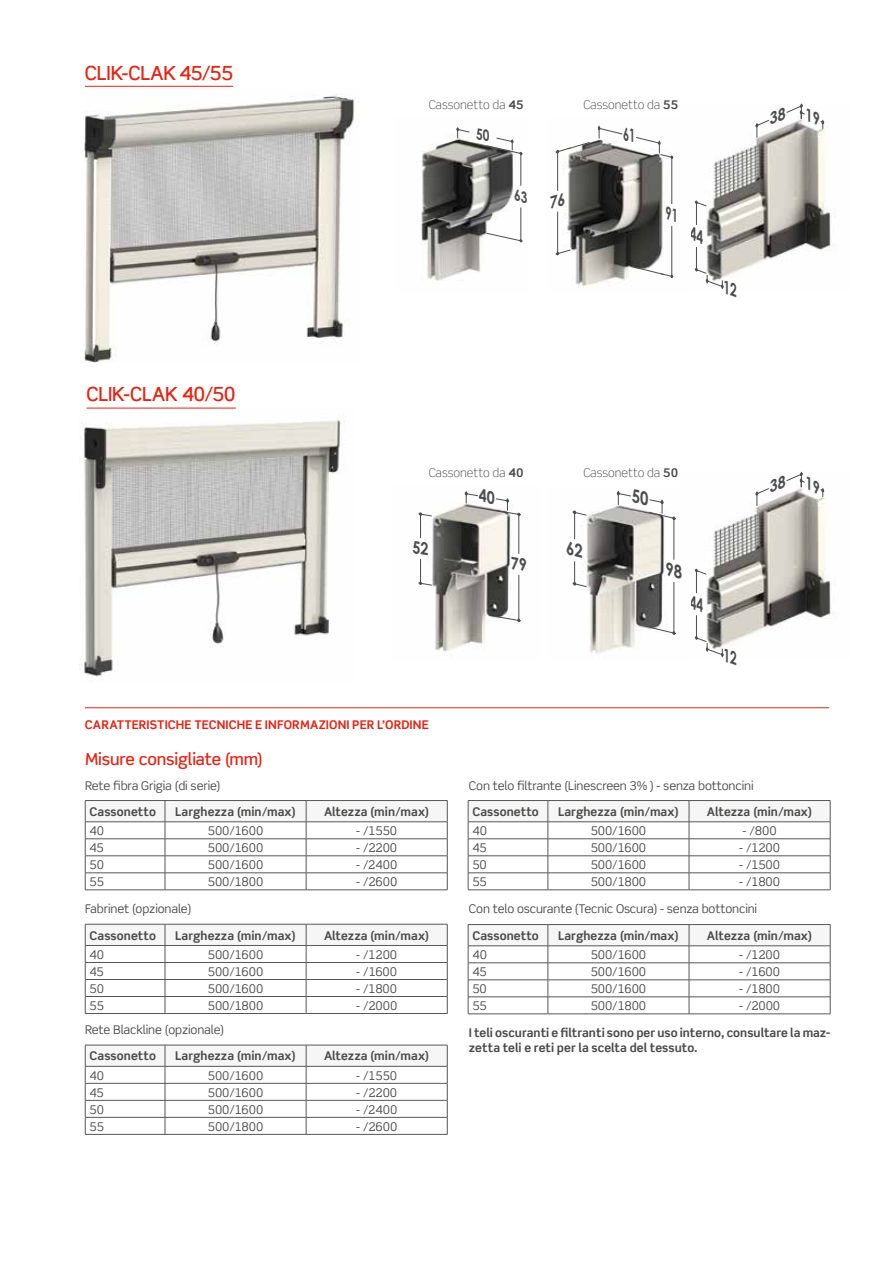
<style>
.page{position:relative;width:893px;height:1263px;background:#fff}
.page>*{position:absolute;margin:0;border:0;box-sizing:border-box;transform-origin:0 0}
.t1{font:500 19.5px "Scene Std";letter-spacing:-.02em;color:#e42313}
.t2{font:500 16.5px "Scene Std";letter-spacing:-.01em;color:#e42313}
.t3{font:12px "Scene Std";letter-spacing:-.01em;color:#4a4a49}
.t4{font:700 12px/15px "Scene Std";letter-spacing:.005em;color:#4a4a49}
.t5{font:300 12px "Scene Std";color:#4a4a49}
.t6{font:700 12px "Scene Std";letter-spacing:.01em;color:#e42313}
.s1{font-weight:700}
</style>
<div class="page">
<img style="left:84px;top:94px;width:275px;height:269px">
<img style="left:81px;top:407px;width:265px;height:270px">
<hr style="left:86px;top:408px;width:150px;height:1px;background:#e42313">
<hr style="left:85px;top:86px;width:148px;height:1px;background:#e42313">
<img style="left:695px;top:122px;width:140px;height:151px">
<img style="left:696px;top:490px;width:138px;height:151px">
<img style="left:420px;top:128px;width:102px;height:153px">
<svg style="left:457px;top:127px;width:13px;height:11px"></svg>
<hr style="left:521px;top:207px;width:1px;height:34px;background:#4c4d4e">
<hr style="left:521px;top:153px;width:1px;height:33px;background:#4c4d4e">
<svg style="left:486px;top:233px;width:37px;height:9px"></svg>
<img style="left:419px;top:493px;width:101px;height:159px">
<hr style="left:519px;top:575px;width:1px;height:45px;background:#4c4d4e">
<hr style="left:519px;top:514px;width:1px;height:40px;background:#4c4d4e">
<svg style="left:496px;top:616px;width:25px;height:6px"></svg>
<img style="left:556px;top:125px;width:118px;height:162px">
<hr style="left:557px;top:212px;width:1px;height:42px;background:#4c4d4e">
<hr style="left:557px;top:152px;width:1px;height:39px;background:#4c4d4e">
<svg style="left:555px;top:142px;width:35px;height:11px"></svg>
<svg style="left:555px;top:250px;width:16px;height:5px"></svg>
<hr style="left:671px;top:157px;width:1px;height:47px;background:#4c4d4e">
<hr style="left:671px;top:226px;width:1px;height:50px;background:#4c4d4e">
<svg style="left:630px;top:266px;width:43px;height:12px"></svg>
<img style="left:573px;top:492px;width:101px;height:162px">
<hr style="left:674px;top:582px;width:1px;height:51px;background:#4c4d4e">
<hr style="left:674px;top:518px;width:1px;height:42px;background:#4c4d4e">
<svg style="left:648px;top:627px;width:28px;height:8px"></svg>
<hr style="left:85px;top:707px;width:744px;height:1px;background:#e42313">
<svg style="left:85px;top:800px;width:363px;height:90px"></svg>
<hr style="left:306px;top:889px;width:141px;height:1px;background:#575756">
<hr style="left:85px;top:1134px;width:80px;height:1px;background:#575756">
<hr style="left:165px;top:1134px;width:141px;height:1px;background:#575756">
<svg style="left:85px;top:1045px;width:363px;height:89px"></svg>
<hr style="left:306px;top:1134px;width:141px;height:1px;background:#575756">
<hr style="left:85px;top:1013px;width:80px;height:1px;background:#575756">
<hr style="left:165px;top:1013px;width:141px;height:1px;background:#575756">
<svg style="left:85px;top:924px;width:363px;height:89px"></svg>
<hr style="left:306px;top:1013px;width:141px;height:1px;background:#575756">
<svg style="left:468px;top:924px;width:363px;height:90px"></svg>
<hr style="left:689px;top:1013px;width:141px;height:1px;background:#575756">
<svg style="left:468px;top:800px;width:363px;height:90px"></svg>
<hr style="left:689px;top:889px;width:141px;height:1px;background:#575756">
<svg style="left:694px;top:201px;width:42px;height:88px"></svg>
<svg style="left:756px;top:104px;width:68px;height:34px"></svg>
<svg style="left:694px;top:569px;width:42px;height:89px"></svg>
<svg style="left:756px;top:472px;width:68px;height:34px"></svg>
<svg style="left:477px;top:128px;width:46px;height:27px"></svg>
<svg style="left:515px;top:189px;width:7px;height:14px"></svg>
<svg style="left:418px;top:513px;width:14px;height:72px"></svg>
<svg style="left:465px;top:491px;width:56px;height:25px"></svg>
<svg style="left:512px;top:556px;width:8px;height:15px"></svg>
<svg style="left:598px;top:126px;width:75px;height:33px"></svg>
<svg style="left:556px;top:192px;width:9px;height:17px"></svg>
<svg style="left:666px;top:206px;width:8px;height:16px"></svg>
<svg style="left:572px;top:511px;width:15px;height:76px"></svg>
<svg style="left:617px;top:490px;width:59px;height:30px"></svg>
<svg style="left:666px;top:561px;width:8px;height:18px"></svg>
<h1 class="t1" style="left:85px;top:60px;width:150px">CLIK-CLAK 45/55</h1>
<p class="t5" style="left:429px;top:98px;width:96px">Cassonetto da <span class="s1">45</span></p>
<p class="t5" style="left:583px;top:98px;width:96px">Cassonetto da <span class="s1">55</span></p>
<h1 class="t1" style="left:86px;top:382px;width:151px">CLIK-CLAK 40/50</h1>
<p class="t5" style="left:429px;top:466px;width:96px">Cassonetto da <span class="s1">40</span></p>
<p class="t5" style="left:583px;top:466px;width:96px">Cassonetto da <span class="s1">50</span></p>
<p class="t6" style="left:85px;top:718px;width:345px">CARATTERISTICHE TECNICHE E INFORMAZIONI PER L’ORDINE</p>
<h2 class="t2" style="left:85px;top:748px;width:179px">Misure consigliate (mm)</h2>
<p class="t3" style="left:85px;top:778px;width:137px">Rete fibra Grigia (di serie)</p>
<p class="t4" style="left:89px;top:804px;width:68px">Cassonetto</p>
<p class="t4" style="left:175px;top:804px;width:122px">Larghezza (min/max)</p>
<p class="t4" style="left:324px;top:804px;width:107px">Altezza (min/max)</p>
<p class="t3" style="left:89px;top:823px;width:16px">40</p>
<p class="t3" style="left:208px;top:823px;width:57px">500/1600</p>
<p class="t3" style="left:356px;top:823px;width:42px">- /1550</p>
<p class="t3" style="left:89px;top:840px;width:16px">45</p>
<p class="t3" style="left:208px;top:840px;width:57px">500/1600</p>
<p class="t3" style="left:356px;top:840px;width:43px">- /2200</p>
<p class="t3" style="left:89px;top:857px;width:16px">50</p>
<p class="t3" style="left:208px;top:857px;width:57px">500/1600</p>
<p class="t3" style="left:356px;top:857px;width:43px">- /2400</p>
<p class="t3" style="left:89px;top:874px;width:16px">55</p>
<p class="t3" style="left:208px;top:874px;width:57px">500/1800</p>
<p class="t3" style="left:356px;top:874px;width:43px">- /2600</p>
<p class="t3" style="left:85px;top:901px;width:108px">Fabrinet (opzionale)</p>
<p class="t4" style="left:89px;top:927px;width:68px">Cassonetto</p>
<p class="t4" style="left:175px;top:927px;width:122px">Larghezza (min/max)</p>
<p class="t4" style="left:324px;top:927px;width:107px">Altezza (min/max)</p>
<p class="t3" style="left:89px;top:947px;width:16px">40</p>
<p class="t3" style="left:208px;top:947px;width:57px">500/1600</p>
<p class="t3" style="left:356px;top:947px;width:42px">- /1200</p>
<p class="t3" style="left:89px;top:964px;width:16px">45</p>
<p class="t3" style="left:208px;top:964px;width:57px">500/1600</p>
<p class="t3" style="left:356px;top:964px;width:42px">- /1600</p>
<p class="t3" style="left:89px;top:981px;width:16px">50</p>
<p class="t3" style="left:208px;top:981px;width:57px">500/1600</p>
<p class="t3" style="left:356px;top:981px;width:42px">- /1800</p>
<p class="t3" style="left:89px;top:998px;width:16px">55</p>
<p class="t3" style="left:208px;top:998px;width:57px">500/1800</p>
<p class="t3" style="left:356px;top:998px;width:43px">- /2000</p>
<p class="t3" style="left:85px;top:1022px;width:141px">Rete Blackline (opzionale)</p>
<p class="t4" style="left:89px;top:1048px;width:68px">Cassonetto</p>
<p class="t4" style="left:175px;top:1048px;width:122px">Larghezza (min/max)</p>
<p class="t4" style="left:324px;top:1048px;width:107px">Altezza (min/max)</p>
<p class="t3" style="left:89px;top:1068px;width:16px">40</p>
<p class="t3" style="left:208px;top:1068px;width:57px">500/1600</p>
<p class="t3" style="left:356px;top:1068px;width:42px">- /1550</p>
<p class="t3" style="left:89px;top:1085px;width:16px">45</p>
<p class="t3" style="left:208px;top:1085px;width:57px">500/1600</p>
<p class="t3" style="left:356px;top:1085px;width:43px">- /2200</p>
<p class="t3" style="left:89px;top:1102px;width:16px">50</p>
<p class="t3" style="left:208px;top:1102px;width:57px">500/1600</p>
<p class="t3" style="left:356px;top:1102px;width:43px">- /2400</p>
<p class="t3" style="left:89px;top:1119px;width:16px">55</p>
<p class="t3" style="left:208px;top:1119px;width:57px">500/1800</p>
<p class="t3" style="left:356px;top:1119px;width:43px">- /2600</p>
<p class="t3" style="left:469px;top:778px;width:286px">Con telo filtrante (Linescreen 3% ) - senza bottoncini</p>
<p class="t4" style="left:472px;top:804px;width:68px">Cassonetto</p>
<p class="t4" style="left:558px;top:804px;width:122px">Larghezza (min/max)</p>
<p class="t4" style="left:707px;top:804px;width:107px">Altezza (min/max)</p>
<p class="t3" style="left:472px;top:823px;width:16px">40</p>
<p class="t3" style="left:591px;top:823px;width:57px">500/1600</p>
<p class="t3" style="left:743px;top:823px;width:36px">- /800</p>
<p class="t3" style="left:472px;top:840px;width:16px">45</p>
<p class="t3" style="left:591px;top:840px;width:57px">500/1600</p>
<p class="t3" style="left:739px;top:840px;width:42px">- /1200</p>
<p class="t3" style="left:472px;top:857px;width:16px">50</p>
<p class="t3" style="left:591px;top:857px;width:57px">500/1600</p>
<p class="t3" style="left:739px;top:857px;width:43px">- /1500</p>
<p class="t3" style="left:472px;top:874px;width:16px">55</p>
<p class="t3" style="left:591px;top:874px;width:57px">500/1800</p>
<p class="t3" style="left:739px;top:874px;width:42px">- /1800</p>
<p class="t3" style="left:469px;top:901px;width:290px">Con telo oscurante (Tecnic Oscura) - senza bottoncini</p>
<p class="t4" style="left:472px;top:928px;width:68px">Cassonetto</p>
<p class="t4" style="left:558px;top:928px;width:122px">Larghezza (min/max)</p>
<p class="t4" style="left:707px;top:928px;width:107px">Altezza (min/max)</p>
<p class="t3" style="left:472px;top:947px;width:16px">40</p>
<p class="t3" style="left:591px;top:947px;width:57px">500/1600</p>
<p class="t3" style="left:739px;top:947px;width:42px">- /1200</p>
<p class="t3" style="left:472px;top:964px;width:16px">45</p>
<p class="t3" style="left:591px;top:964px;width:57px">500/1600</p>
<p class="t3" style="left:739px;top:964px;width:42px">- /1600</p>
<p class="t3" style="left:472px;top:981px;width:16px">50</p>
<p class="t3" style="left:591px;top:981px;width:57px">500/1600</p>
<p class="t3" style="left:739px;top:981px;width:42px">- /1800</p>
<p class="t3" style="left:472px;top:998px;width:16px">55</p>
<p class="t3" style="left:591px;top:998px;width:57px">500/1800</p>
<p class="t3" style="left:739px;top:998px;width:43px">- /2000</p>
<p class="t4" style="left:469px;top:1025px;width:363px">I teli oscuranti e filtranti sono per uso interno, consultare la maz&shy;zetta teli e reti per la scelta del tessuto.</p>
</div>
